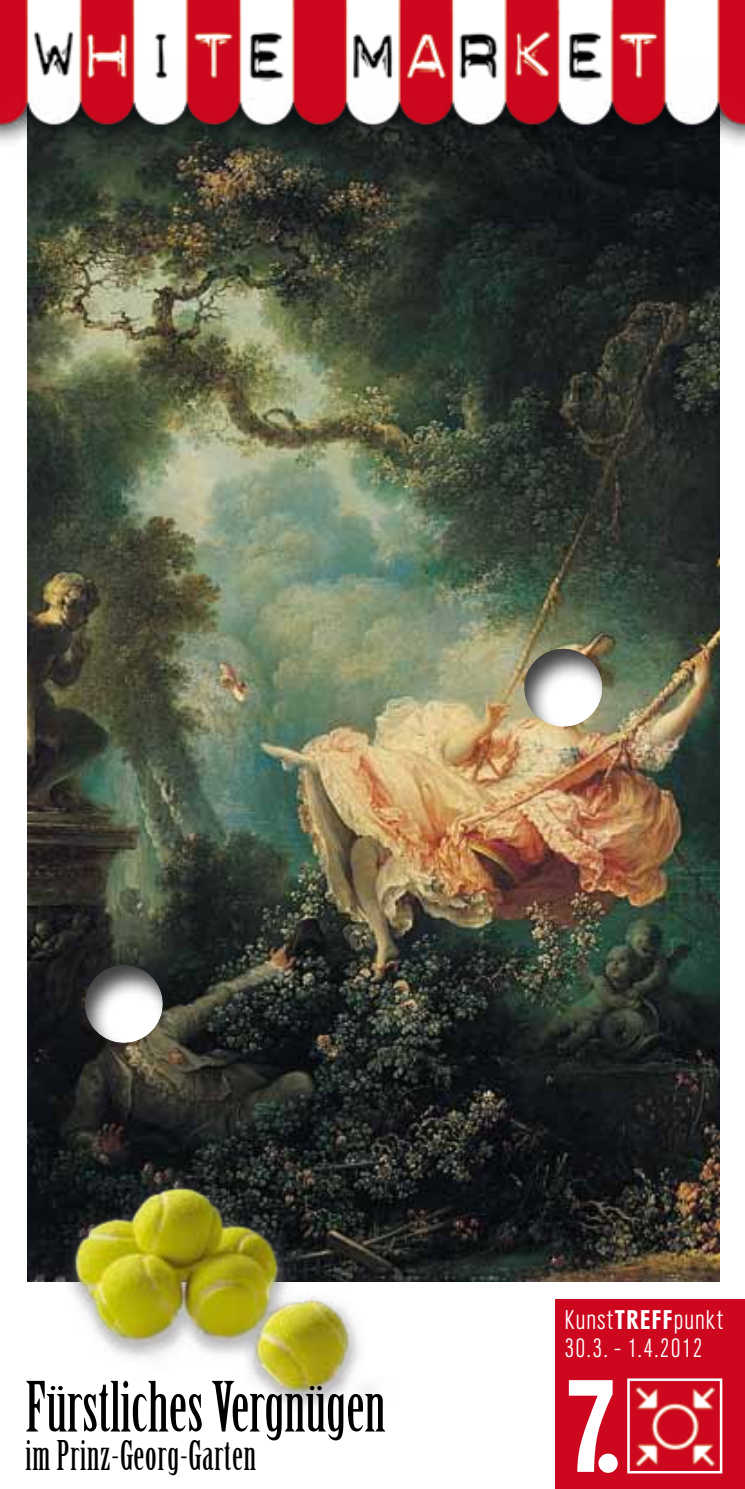
<style>
.page{position:relative;width:745px;height:1489px;background:#fff}
.page>*{position:absolute;margin:0;border:0;box-sizing:border-box;transform-origin:0 0}
.t1{font:700 137.5px "URW Grotesk Con";color:#fff}
.t2{font:67.5px "Birch Std";color:#000}
.t3{font:40px "Birch Std";letter-spacing:.02em;color:#000}
.t4{font:300 28.25px/27.5px "URW Grotesk Con";letter-spacing:.04em;color:#fff}
.s1{font-weight:700}
</style>
<div class="page">
<img style="left:27px;top:180px;width:691px;height:1101px">
<div style="left:521px;top:646px;width:82px;height:83px;background:#000;opacity:.75"></div>
<div style="left:82px;top:962px;width:82px;height:83px;background:#000;opacity:.75"></div>
<img style="left:49px;top:1146px;width:377px;height:262px">
<div style="left:555px;top:1299px;width:189px;height:189px;background:#cd071e"></div>
<img style="left:629px;top:1381px;width:87px;height:89px">
<div style="left:626px;top:1378px;width:95px;height:95px;border:2px solid #fff"></div>
<img style="left:0;top:0;width:744px;height:180px">
<h2 class="t2" style="left:25px;top:1368px;width:361px">Fürstliches Vergnügen</h2>
<h3 class="t3" style="left:25px;top:1432px;width:232px">im Prinz-Georg-Garten</h3>
<p class="t4" style="left:564px;top:1306px;width:160px">Kunst<span class="s1">TREFF</span>punkt<br>30.3. - 1.4.2012</p>
<h1 class="t1" style="left:563px;top:1352px;width:60px">7.</h1>
</div>
